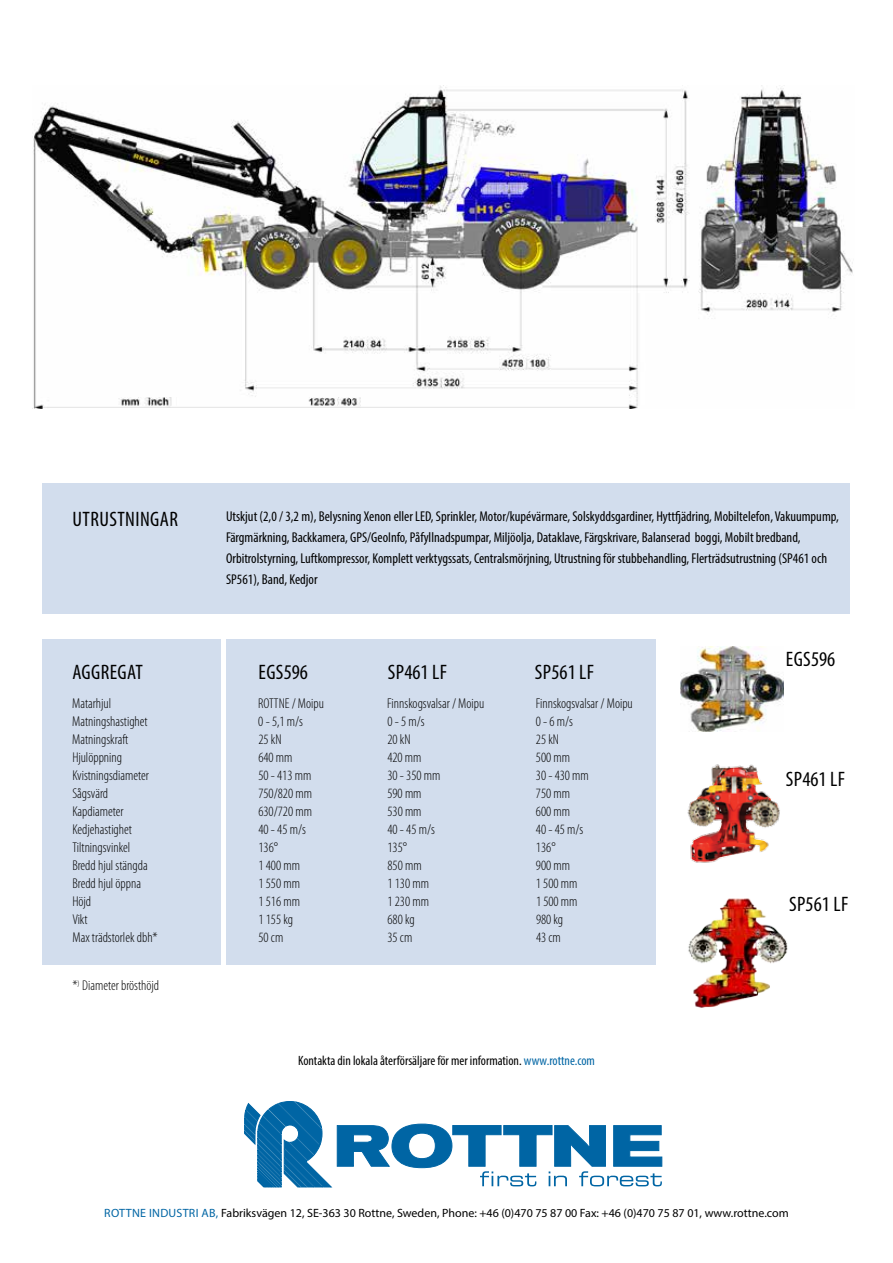
<style>
.page{position:relative;width:893px;height:1263px;background:#fff}
.page>*{position:absolute;margin:0;border:0;box-sizing:border-box;transform-origin:0 0}
.t1{font:condensed 21px "Myriad Pro";letter-spacing:.02em;color:#000}
.t2{font:300 condensed 14.25px "Myriad Pro";color:#000}
.t3{font:condensed 14.25px/21px "Myriad Pro";color:#000}
.t4{font:condensed 13.5px "Myriad Pro";color:#000}
.t5{font:12px "Myriad Pro";color:#000}
.s1{color:#0065a4}
</style>
<div class="page">
<div style="left:43px;top:483px;width:807px;height:130px;background:#d2dded"></div>
<div style="left:43px;top:640px;width:178px;height:325px;background:#d2dded"></div>
<div style="left:226px;top:640px;width:430px;height:325px;background:#d2dded"></div>
<svg style="left:245px;top:1101px;width:417px;height:86px"></svg>
<img style="left:687px;top:764px;width:93px;height:69px">
<img style="left:688px;top:833px;width:100px;height:175px">
<img style="left:681px;top:646px;width:103px;height:86px">
<img style="left:33px;top:86px;width:820px;height:323px">
<h1 class="t1" style="left:72px;top:506px;width:107px">UTRUSTNINGAR</h1>
<h1 class="t1" style="left:72px;top:659px;width:72px">AGGREGAT</h1>
<p class="t3" style="left:226px;top:505px;width:614px">Utskjut (2,0 / 3,2 m), Belysning Xenon eller LED, Sprinkler, Motor/kupévärmare, Solskyddsgardiner, Hyttfjädring, Mobiltelefon, Vakuumpump, Färgmärkning, Backkamera, GPS/GeoInfo, Påfyllnadspumpar, Miljöolja, Dataklave, Färgskrivare, Balanserad boggi, Mobilt bredband, Orbitrolstyrning, Luftkompressor, Komplett verktygssats, Centralsmörjning, Utrustning för stubbehandling, Flerträdsutrustning (SP461 och SP561), Band, Kedjor</p>
<h1 class="t1" style="left:259px;top:659px;width:51px">EGS596</h1>
<h1 class="t1" style="left:388px;top:659px;width:61px">SP461 LF</h1>
<h1 class="t1" style="left:535px;top:659px;width:61px">SP561 LF</h1>
<h1 class="t1" style="left:786px;top:646px;width:51px">EGS596</h1>
<p class="t2" style="left:72px;top:695px;width:40px">Matarhjul</p>
<p class="t2" style="left:258px;top:695px;width:67px">ROTTNE / Moipu</p>
<p class="t2" style="left:387px;top:695px;width:98px">Finnskogsvalsar / Moipu</p>
<p class="t2" style="left:536px;top:695px;width:98px">Finnskogsvalsar / Moipu</p>
<p class="t2" style="left:72px;top:713px;width:77px">Matningshastighet</p>
<p class="t2" style="left:258px;top:713px;width:46px">0 - 5,1 m/s</p>
<p class="t2" style="left:387px;top:713px;width:39px">0 - 5 m/s</p>
<p class="t2" style="left:536px;top:713px;width:39px">0 - 6 m/s</p>
<p class="t2" style="left:72px;top:731px;width:57px">Matningskraft</p>
<p class="t2" style="left:258px;top:731px;width:25px">25 kN</p>
<p class="t2" style="left:387px;top:731px;width:25px">20 kN</p>
<p class="t2" style="left:536px;top:731px;width:25px">25 kN</p>
<p class="t2" style="left:72px;top:749px;width:51px">Hjulöppning</p>
<p class="t2" style="left:258px;top:749px;width:36px">640 mm</p>
<p class="t2" style="left:387px;top:749px;width:36px">420 mm</p>
<p class="t2" style="left:536px;top:749px;width:36px">500 mm</p>
<p class="t2" style="left:72px;top:767px;width:78px">Kvistningsdiameter</p>
<p class="t2" style="left:258px;top:767px;width:55px">50 - 413 mm</p>
<p class="t2" style="left:387px;top:767px;width:55px">30 - 350 mm</p>
<p class="t2" style="left:536px;top:767px;width:55px">30 - 430 mm</p>
<p class="t2" style="left:72px;top:785px;width:37px">Sågsvärd</p>
<p class="t2" style="left:258px;top:785px;width:55px">750/820 mm</p>
<p class="t2" style="left:387px;top:785px;width:36px">590 mm</p>
<p class="t2" style="left:536px;top:785px;width:36px">750 mm</p>
<p class="t2" style="left:72px;top:803px;width:53px">Kapdiameter</p>
<p class="t2" style="left:258px;top:803px;width:55px">630/720 mm</p>
<p class="t2" style="left:387px;top:803px;width:36px">530 mm</p>
<p class="t2" style="left:536px;top:803px;width:36px">600 mm</p>
<p class="t2" style="left:72px;top:821px;width:61px">Kedjehastighet</p>
<p class="t2" style="left:258px;top:821px;width:49px">40 - 45 m/s</p>
<p class="t2" style="left:387px;top:821px;width:49px">40 - 45 m/s</p>
<p class="t2" style="left:536px;top:821px;width:49px">40 - 45 m/s</p>
<p class="t2" style="left:72px;top:839px;width:59px">Tiltningsvinkel</p>
<p class="t2" style="left:258px;top:839px;width:21px">136°</p>
<p class="t2" style="left:387px;top:839px;width:21px">135°</p>
<p class="t2" style="left:536px;top:839px;width:21px">136°</p>
<p class="t2" style="left:72px;top:857px;width:77px">Bredd hjul stängda</p>
<p class="t2" style="left:258px;top:857px;width:43px">1 400 mm</p>
<p class="t2" style="left:387px;top:857px;width:36px">850 mm</p>
<p class="t2" style="left:536px;top:857px;width:36px">900 mm</p>
<p class="t2" style="left:72px;top:875px;width:70px">Bredd hjul öppna</p>
<p class="t2" style="left:258px;top:875px;width:43px">1 550 mm</p>
<p class="t2" style="left:387px;top:875px;width:43px">1 130 mm</p>
<p class="t2" style="left:536px;top:875px;width:43px">1 500 mm</p>
<p class="t2" style="left:72px;top:893px;width:20px">Höjd</p>
<p class="t2" style="left:258px;top:893px;width:43px">1 516 mm</p>
<p class="t2" style="left:387px;top:893px;width:43px">1 230 mm</p>
<p class="t2" style="left:536px;top:893px;width:43px">1 500 mm</p>
<p class="t2" style="left:72px;top:911px;width:17px">Vikt</p>
<p class="t2" style="left:258px;top:911px;width:36px">1 155 kg</p>
<p class="t2" style="left:387px;top:911px;width:29px">680 kg</p>
<p class="t2" style="left:536px;top:911px;width:29px">980 kg</p>
<p class="t2" style="left:72px;top:929px;width:87px">Max trädstorlek dbh*</p>
<p class="t2" style="left:258px;top:929px;width:26px">50 cm</p>
<p class="t2" style="left:387px;top:929px;width:26px">35 cm</p>
<p class="t2" style="left:536px;top:929px;width:26px">43 cm</p>
<p class="t2" style="left:72px;top:977px;width:88px">*<sup>)</sup> Diameter brösthöjd</p>
<p class="t4" style="left:298px;top:1052px;width:298px">Kontakta din lokala återförsäljare för mer information. <span class="s1">www.rottne.com</span></p>
<h1 class="t1" style="left:786px;top:767px;width:61px">SP461 LF</h1>
<h1 class="t1" style="left:789px;top:892px;width:61px">SP561 LF</h1>
<p class="t5" style="left:104px;top:1206px;width:686px"><span class="s1">ROTTNE INDUSTRI AB,</span> Fabriksvägen 12, SE-363 30 Rottne, Sweden, Phone: +46 (0)470 75 87 00 Fax: +46 (0)470 75 87 01, www.rottne.com</p>
</div>
